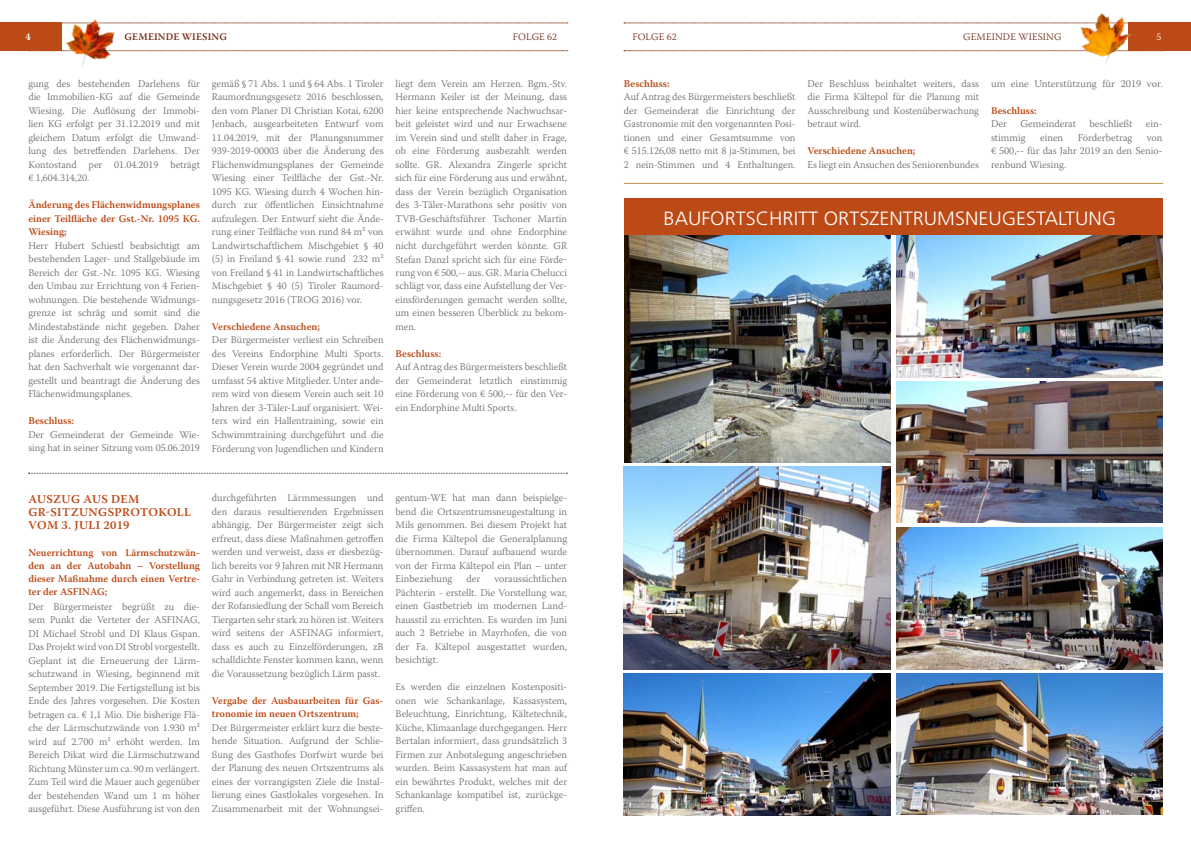
<style>
.page{position:relative;width:1191px;height:842px;background:#fff}
.page>*{position:absolute;margin:0;border:0;box-sizing:border-box;transform-origin:0 0}
.t1{font:300 19.2px "Frutiger";color:#fff;scale:1.04 1}
.t2{font:600 12px/13px "Warnock Pro";letter-spacing:.03em;color:#bc4a16}
.t3{font:300 10.3px/13.5px "Warnock Pro";color:#6c6d70;text-align:justify}
.t4{font:600 10.3px/13.5px "Warnock Pro";color:#bc4a16;text-align:justify}
.t5{font:300 10px "Warnock Pro";letter-spacing:.01em;color:#752f1b}
.t6{font:600 10px "Warnock Pro";letter-spacing:.015em;color:#752f1b}
.t7{font:600 10px "Warnock Pro";color:#fff}
.t8{font:300 10px "Warnock Pro";color:#fff}
</style>
<div class="page">
<svg style="left:117px;top:50px;width:451px;height:1px"></svg>
<svg style="left:117px;top:23px;width:451px;height:1px"></svg>
<svg style="left:624px;top:50px;width:450px;height:1px"></svg>
<svg style="left:624px;top:23px;width:450px;height:1px"></svg>
<div style="left:0;top:23px;width:62px;height:28px;background:#bc4a16"></div>
<div style="left:1128px;top:23px;width:63px;height:28px;background:#bc4a16"></div>
<img style="left:53px;top:19px;width:64px;height:48px">
<img style="left:1074px;top:12px;width:61px;height:52px">
<hr style="left:624px;top:183px;width:539px;height:1px;background:#bb9245">
<img style="left:624px;top:467px;width:266px;height:202px">
<img style="left:896px;top:235px;width:266px;height:142px">
<img style="left:896px;top:382px;width:266px;height:140px">
<img style="left:896px;top:527px;width:266px;height:142px">
<img style="left:896px;top:673px;width:266px;height:142px">
<img style="left:624px;top:673px;width:266px;height:142px">
<img style="left:624px;top:235px;width:266px;height:227px">
<div style="left:624px;top:198px;width:538px;height:37px;background:#bc4a16"></div>
<svg style="left:29px;top:473px;width:538px;height:1px"></svg>
<p class="t7" style="left:25px;top:31px;width:7px">4</p>
<p class="t6" style="left:125px;top:31px;width:104px">GEMEINDE WIESING</p>
<p class="t5" style="left:513px;top:31px;width:46px">FOLGE 62</p>
<p class="t5" style="left:632px;top:31px;width:46px">FOLGE 62</p>
<p class="t5" style="left:963px;top:31px;width:100px">GEMEINDE WIESING</p>
<p class="t8" style="left:1156px;top:31px;width:6px">5</p>
<p class="t3" style="left:28px;top:77px;width:173px">gung des bestehenden Darlehens für die Immobilien-KG auf die Gemeinde Wiesing. Die Auflösung der Immobi&shy;lien KG erfolgt per 31.12.2019 und mit gleichem Datum erfolgt die Umwand&shy;lung des betreffenden Darlehens. Der Kontostand per 01.04.2019 beträgt € 1,604.314,20.</p>
<p class="t4" style="left:28px;top:198px;width:173px">Änderung des Flächenwidmungsplanes einer Teilfläche der Gst.-Nr. 1095 KG.<br>Wiesing;</p>
<p class="t3" style="left:28px;top:239px;width:173px">Herr Hubert Schiestl beabsichtigt am bestehenden Lager- und Stallgebäude im Bereich der Gst.-Nr. 1095 KG. Wiesing den Umbau zur Errichtung von 4 Ferien&shy;wohnungen. Die bestehende Widmungs&shy;grenze ist schräg und somit sind die Mindestabstände nicht gegeben. Daher ist die Änderung des Flächenwidmungs&shy;planes erforderlich. Der Bürgermeister hat den Sachverhalt wie vorgenannt dar&shy;gestellt und beantragt die Änderung des Flächenwidmungsplanes.</p>
<p class="t4" style="left:28px;top:414px;width:47px">Beschluss:</p>
<p class="t3" style="left:28px;top:428px;width:173px">Der Gemeinderat der Gemeinde Wie&shy;sing hat in seiner Sitzung vom 05.06.2019</p>
<p class="t3" style="left:991px;top:77px;width:173px">um eine Unterstützung für 2019 vor.</p>
<p class="t4" style="left:991px;top:104px;width:47px">Beschluss:</p>
<p class="t3" style="left:991px;top:117px;width:18px">Der</p>
<p class="t3" style="left:1020px;top:117px;width:57px">Gemeinderat</p>
<p class="t3" style="left:1089px;top:117px;width:45px">beschließt</p>
<p class="t3" style="left:1146px;top:117px;width:18px">ein-</p>
<p class="t3" style="left:991px;top:131px;width:36px">stimmig</p>
<p class="t3" style="left:1040px;top:131px;width:25px">einen</p>
<p class="t3" style="left:1077px;top:131px;width:56px">Förderbetrag</p>
<p class="t3" style="left:212px;top:77px;width:173px">gemäß § 71 Abs. 1 und § 64 Abs. 1 Tiroler Raumordnungsgesetz 2016 beschlossen, den vom Planer DI Christian Kotai, 6200<br>Jenbach, ausgearbeiteten Entwurf vom 11.04.2019, mit der Planungsnummer 939-2019-00003 über die Änderung des Flächenwidmungsplanes der Gemeinde Wiesing einer Teilfläche der Gst.-Nr.<br>1095 KG. Wiesing durch 4 Wochen hin&shy;durch zur öffentlichen Einsichtnahme aufzulegen. Der Entwurf sieht die Ände&shy;rung einer Teilfläche von rund 84 m² von Landwirtschaftlichem Mischgebiet § 40 (5) in Freiland § 41 sowie rund 232 m² von Freiland § 41 in Landwirtschaftliches Mischgebiet § 40 (5) Tiroler Raumord&shy;nungsgesetz 2016 (TROG 2016) vor.</p>
<p class="t4" style="left:212px;top:320px;width:109px">Verschiedene Ansuchen;</p>
<p class="t3" style="left:212px;top:333px;width:173px">Der Bürgermeister verliest ein Schreiben des Vereins Endorphine Multi Sports.<br>Dieser Verein wurde 2004 gegründet und umfasst 54 aktive Mitglieder. Unter ande&shy;rem wird von diesem Verein auch seit 10<br>Jahren der 3-Täler-Lauf organisiert. Wei&shy;ters wird ein Hallentraining, sowie ein Schwimmtraining durchgeführt und die Förderung von Jugendlichen und Kindern</p>
<p class="t3" style="left:807px;top:77px;width:173px">Der Beschluss beinhaltet weiters, dass die Firma Kältepol für die Planung mit Ausschreibung und Kostenüberwachung betraut wird.</p>
<p class="t4" style="left:807px;top:144px;width:109px">Verschiedene Ansuchen;</p>
<p class="t3" style="left:807px;top:158px;width:173px">Es liegt ein Ansuchen des Seniorenbundes</p>
<p class="t3" style="left:395px;top:77px;width:173px">liegt dem Verein am Herzen. Bgm.-Stv.<br>Hermann Keiler ist der Meinung, dass hier keine entsprechende Nachwuchsar&shy;beit geleistet wird und nur Erwachsene im Verein sind und stellt daher in Frage, ob eine Förderung ausbezahlt werden sollte. GR. Alexandra Zingerle spricht sich für eine Förderung aus und erwähnt, dass der Verein bezüglich Organisation des 3-Täler-Marathons sehr positiv von TVB-Geschäftsführer Tschoner Martin erwähnt wurde und ohne Endorphine nicht durchgeführt werden könnte. GR Stefan Danzl spricht sich für eine Förde&shy;rung von € 500,-- aus. GR. Maria Chelucci schlägt vor, dass eine Aufstellung der Ver&shy;einsförderungen gemacht werden sollte, um einen besseren Überblick zu bekom&shy;men.</p>
<p class="t4" style="left:395px;top:347px;width:47px">Beschluss:</p>
<p class="t3" style="left:395px;top:360px;width:173px">Auf Antrag des Bürgermeisters beschließt der Gemeinderat letztlich einstimmig eine Förderung von € 500,-- für den Ver&shy;ein Endorphine Multi Sports.</p>
<p class="t4" style="left:624px;top:77px;width:47px">Beschluss:</p>
<p class="t3" style="left:624px;top:90px;width:173px">Auf Antrag des Bürgermeisters beschließt der Gemeinderat die Einrichtung der Gastronomie mit den vorgenannten Posi&shy;tionen und einer Gesamtsumme von € 515.126,08 netto mit 8 ja-Stimmen, bei 2 nein-Stimmen und 4 Enthaltungen.</p>
<p class="t3" style="left:991px;top:131px;width:173px;text-indent:156px">von € 500,-- für das Jahr 2019 an den Senio&shy;renbund Wiesing.</p>
<h1 class="t1" style="left:663px;top:208px;width:437px">BAUFORTSCHRITT ORTSZENTRUMSNEUGESTALTUNG</h1>
<p class="t2" style="left:28px;top:492px;width:164px">AUSZUG AUS DEM<br>GR-SITZUNGSPROTOKOLL<br>VOM 3. JULI 2019</p>
<p class="t4" style="left:28px;top:545px;width:173px;line-height:13.2px">Neuerrichtung von Lärmschutzwän&shy;den an der Autobahn – Vorstellung dieser Maßnahme durch einen Vertre&shy;ter der ASFINAG;</p>
<p class="t3" style="left:28px;top:600px;width:173px">Der Bürgermeister begrüßt zu die&shy;sem Punkt die Verteter der ASFINAG, DI Michael Strobl und DI Klaus Gspan.<br>Das Projekt wird von DI Strobl vorgestellt.<br>Geplant ist die Erneuerung der Lärm&shy;schutzwand in Wiesing, beginnend mit September 2019. Die Fertigstellung ist bis Ende des Jahres vorgesehen. Die Kosten betragen ca. € 1,1 Mio. Die bisherige Flä&shy;che der Lärmschutzwände von 1.930 m² wird auf 2.700 m² erhöht werden. Im Bereich Dikat wird die Lärmschutzwand Richtung Münster um ca. 90 m verlängert.<br>Zum Teil wird die Mauer auch gegenüber der bestehenden Wand um 1 m höher ausgeführt. Diese Ausführung ist von den</p>
<p class="t3" style="left:212px;top:491px;width:173px">durchgeführten Lärmmessungen und den daraus resultierenden Ergebnissen abhängig. Der Bürgermeister zeigt sich erfreut, dass diese Maßnahmen getroffen werden und verweist, dass er diesbezüg&shy;lich bereits vor 9 Jahren mit NR Hermann Gahr in Verbindung getreten ist. Weiters wird auch angemerkt, dass in Bereichen der Rofansiedlung der Schall vom Bereich Tiergarten sehr stark zu hören ist. Weiters wird seitens der ASFINAG informiert, dass es auch zu Einzelförderungen, zB schalldichte Fenster kommen kann, wenn die Voraussetzung bezüglich Lärm passt.</p>
<p class="t4" style="left:212px;top:694px;width:173px">Vergabe der Ausbauarbeiten für Gas&shy;tronomie im neuen Ortszentrum;</p>
<p class="t3" style="left:212px;top:721px;width:173px">Der Bürgermeister erklärt kurz die beste&shy;hende Situation. Aufgrund der Schlie&shy;ßung des Gasthofes Dorfwirt wurde bei der Planung des neuen Ortszentrums als eines der vorrangigsten Ziele die Instal&shy;lierung eines Gastlokales vorgesehen. In Zusammenarbeit mit der Wohnungsei-</p>
<p class="t3" style="left:395px;top:491px;width:173px">gentum-WE hat man dann beispielge&shy;bend die Ortszentrumsneugestaltung in Mils genommen. Bei diesem Projekt hat die Firma Kältepol die Generalplanung übernommen. Darauf aufbauend wurde von der Firma Kältepol ein Plan – unter Einbeziehung</p>
<p class="t3" style="left:395px;top:572px;width:173px;text-indent:99px">voraussichtlichen Pächterin - erstellt. Die Vorstellung war, einen Gastbetrieb im modernen Land&shy;hausstil zu errichten. Es wurden im Juni auch 2 Betriebe in Mayrhofen, die von der Fa. Kältepol ausgestattet wurden, besichtigt.</p>
<p class="t3" style="left:395px;top:680px;width:173px">Es werden die einzelnen Kostenpositi&shy;onen wie Schankanlage, Kassasystem, Beleuchtung, Einrichtung, Kältetechnik, Küche, Klimaanlage durchgegangen. Herr Bertalan informiert, dass grundsätzlich 3<br>Firmen zur Anbotslegung angeschrieben wurden. Beim Kassasystem hat man auf ein bewährtes Produkt, welches mit der Schankanlage kompatibel ist, zurückge&shy;griffen.</p>
<p class="t3" style="left:466px;top:572px;width:15px">der</p>
</div>
